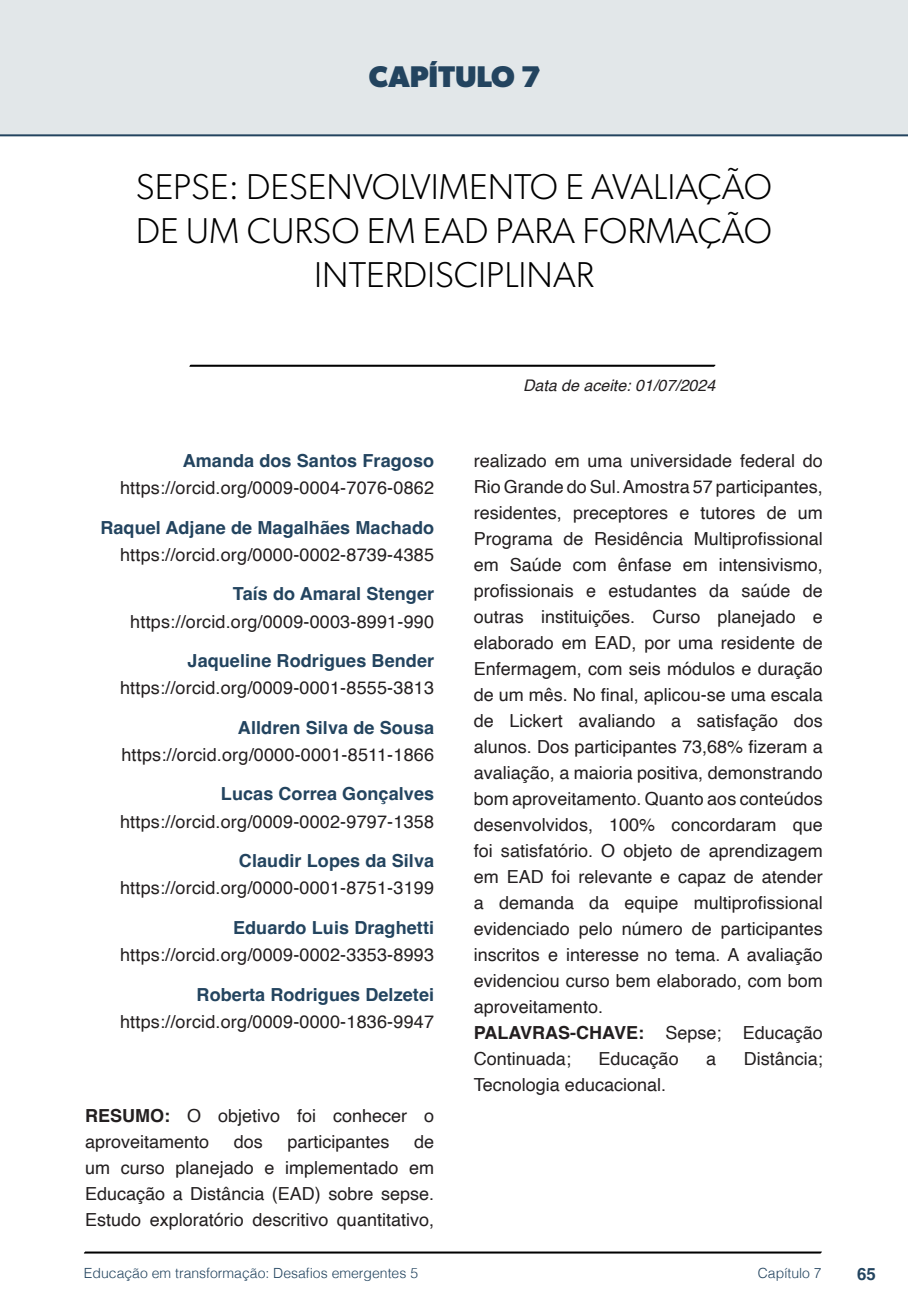
<style>
.page{position:relative;width:908px;height:1304px;background:#fff}
.page>*{position:absolute;margin:0;border:0;box-sizing:border-box;transform-origin:0 0}
.nome_artigos{font:300 36px/44px "Gibson";color:#000;text-align:center}
.capítulos{font:700 30px "Gibson";color:#23445f}
.Resumos_e_PC_TXT{font:18px/26px "Helvetica";color:#231f20}
.info_autores{font:18px "Helvetica";letter-spacing:.01em;color:#231f20}
.nome_autores{font:700 18px "Helvetica";letter-spacing:.005em;color:#23445f}
.t1{font:700 16.8px "Helvetica";color:#23445f}
.t2{font:italic 16px "Helvetica";color:#231f20}
.t3{font:300 14px "Helvetica";color:#23445f}
.s1{font-weight:700}
</style>
<div class="page">
<svg style="left:84px;top:1251px;width:737px;height:3px;background:#515151"></svg>
<div style="left:0;top:0;width:907px;height:136px;background:#e2e7e9"></div>
<svg style="left:189px;top:364px;width:526px;height:3px;background:#4f4f4f"></svg>
<div style="left:44px;top:72px;width:68px;height:61px;background:#e2e7e9"></div>
<p class="capítulos" style="left:369px;top:58px;width:173px">CAPÍTULO 7</p>
<p class="nome_artigos" style="left:136px;top:164px;width:637px">SEPSE: DESENVOLVIMENTO E AVALIAÇÃO<br>DE UM CURSO EM EAD PARA FORMAÇÃO<br>INTERDISCIPLINAR</p>
<p class="nome_autores" style="left:183px;top:450px;width:253px">Amanda dos Santos Fragoso</p>
<p class="info_autores" style="left:120px;top:474px;width:315px">https://orcid.org/0009-0004-7076-0862</p>
<p class="nome_autores" style="left:100px;top:516px;width:335px">Raquel Adjane de Magalhães Machado</p>
<p class="info_autores" style="left:120px;top:541px;width:315px">https://orcid.org/0000-0002-8739-4385</p>
<p class="nome_autores" style="left:233px;top:583px;width:202px">Taís do Amaral Stenger</p>
<p class="info_autores" style="left:130px;top:608px;width:305px">https://orcid.org/0009-0003-8991-990</p>
<p class="nome_autores" style="left:187px;top:650px;width:248px">Jaqueline Rodrigues Bender</p>
<p class="info_autores" style="left:120px;top:674px;width:315px">https://orcid.org/0009-0001-8555-3813</p>
<p class="nome_autores" style="left:238px;top:716px;width:197px">Alldren Silva de Sousa</p>
<p class="info_autores" style="left:121px;top:741px;width:314px">https://orcid.org/0000-0001-8511-1866</p>
<p class="nome_autores" style="left:221px;top:783px;width:214px">Lucas Correa Gonçalves</p>
<p class="info_autores" style="left:120px;top:808px;width:315px">https://orcid.org/0009-0002-9797-1358</p>
<p class="nome_autores" style="left:239px;top:850px;width:196px">Claudir Lopes da Silva</p>
<p class="info_autores" style="left:120px;top:874px;width:315px">https://orcid.org/0000-0001-8751-3199</p>
<p class="nome_autores" style="left:233px;top:916px;width:202px">Eduardo Luis Draghetti</p>
<p class="info_autores" style="left:120px;top:941px;width:315px">https://orcid.org/0009-0002-3353-8993</p>
<p class="nome_autores" style="left:196px;top:983px;width:239px">Roberta Rodrigues Delzetei</p>
<p class="info_autores" style="left:120px;top:1008px;width:315px">https://orcid.org/0009-0000-1836-9947</p>
<p class="Resumos_e_PC_TXT" style="left:85px;top:1103px;width:350px"><span class="s1">RESUMO:</span> O objetivo foi conhecer o aproveitamento</p>
<p class="Resumos_e_PC_TXT" style="left:85px;top:1129px;width:350px;text-align:justify;text-indent:329px">de um curso planejado e implementado em Educação a Distância (EAD) sobre sepse.<br>Estudo exploratório descritivo quantitativo,</p>
<p class="Resumos_e_PC_TXT" style="left:234px;top:1129px;width:31px">dos</p>
<p class="Resumos_e_PC_TXT" style="left:287px;top:1129px;width:104px">participantes</p>
<p class="t2" style="left:523px;top:373px;width:194px">Data de aceite: 01/07/2024</p>
<p class="Resumos_e_PC_TXT" style="left:473px;top:448px;width:350px;text-align:justify">realizado em uma universidade federal do Rio Grande do Sul. Amostra 57 participantes, residentes, preceptores e tutores de um Programa de Residência Multiprofissional em Saúde com ênfase em intensivismo, profissionais e estudantes da saúde de outras instituições. Curso planejado e elaborado em EAD, por uma residente de Enfermagem, com seis módulos e duração de um mês. No final, aplicou-se uma escala de Lickert avaliando a satisfação dos alunos. Dos participantes 73,68% fizeram a avaliação, a maioria positiva, demonstrando bom aproveitamento. Quanto aos conteúdos desenvolvidos, 100% concordaram que foi satisfatório. O objeto de aprendizagem em EAD foi relevante e capaz de atender a demanda da equipe multiprofissional evidenciado pelo número de participantes inscritos e interesse no tema. A avaliação evidenciou curso bem elaborado, com bom aproveitamento.</p>
<p class="Resumos_e_PC_TXT" style="left:473px;top:1020px;width:350px"><span class="s1">PALAVRAS-CHAVE:</span> Sepse; Educação<br>Continuada;</p>
<p class="Resumos_e_PC_TXT" style="left:598px;top:1046px;width:82px">Educação</p>
<p class="Resumos_e_PC_TXT" style="left:706px;top:1046px;width:12px">a</p>
<p class="Resumos_e_PC_TXT" style="left:743px;top:1046px;width:81px">Distância;</p>
<p class="Resumos_e_PC_TXT" style="left:473px;top:1072px;width:194px">Tecnologia educacional.</p>
<p class="t3" style="left:84px;top:1261px;width:335px">Educação em transformação: Desafios emergentes 5</p>
<p class="t3" style="left:757px;top:1261px;width:65px">Capítulo 7</p>
<p class="t1" style="left:856px;top:1264px;width:20px">65</p>
</div>
